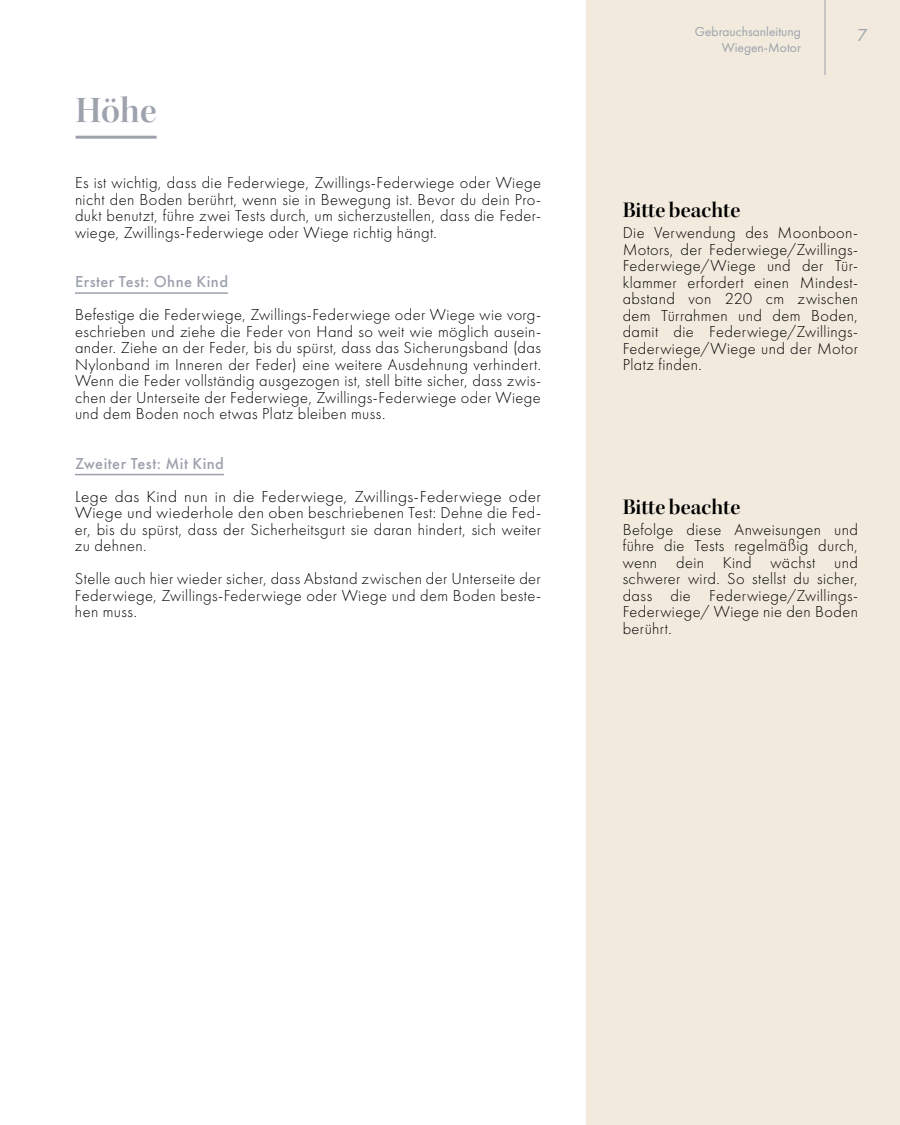
<style>
.page{position:relative;width:900px;height:1125px;background:#fff}
.page>*{position:absolute;margin:0;border:0;box-sizing:border-box;transform-origin:0 0}
.t1{font:37.5px "Kepler Std Semibold Disp";color:#9da2ad}
.t2{font:22.5px "Kepler Std Semibold Disp";letter-spacing:.005em;color:#000}
.t3{font:18px "Futura PT";color:#9da2ad}
.t4{font:300 16.5px/16.5px "Futura PT";letter-spacing:.025em;color:#000;text-align:justify}
.t5{font:300 16.5px/16.5px "Futura PT";letter-spacing:.025em;color:#000;text-align:justify;scale:1.05 1}
.t6{font:500 16.5px "Futura PT";letter-spacing:.025em;color:#9da2ae}
.t7{font:13.5px/16.2px "Futura PT";color:#9da2ad;text-align:right}
</style>
<div class="page">
<div style="left:586px;top:0;width:314px;height:1125px;background:#f1eadd"></div>
<hr style="left:825px;top:0;width:1px;height:75px;background:#9da2ad">
<hr style="left:76px;top:136px;width:81px;height:3px;background:#9da2ad">
<hr style="left:75px;top:292px;width:153px;height:2px;background:#9da2ae">
<hr style="left:75px;top:474px;width:149px;height:1px;background:#9da2ae">
<h1 class="t1" style="left:76px;top:89px;width:83px">Höhe</h1>
<p class="t4" style="left:75px;top:174px;width:468px">Es ist wichtig, dass die Federwiege, Zwillings-Federwiege oder Wiege nicht den Boden berührt, wenn sie in Bewegung ist. Bevor du dein Pro&shy;dukt benutzt, führe zwei Tests durch, um sicherzustellen, dass die Feder&shy;wiege, Zwillings-Federwiege oder Wiege richtig hängt.</p>
<p class="t6" style="left:75px;top:272px;width:155px">Erster Test: Ohne Kind</p>
<p class="t4" style="left:75px;top:306px;width:468px">Befestige die Federwiege, Zwillings-Federwiege oder Wiege wie vorg&shy;eschrieben und ziehe die Feder von Hand so weit wie möglich ausein&shy;ander. Ziehe an der Feder, bis du spürst, dass das Sicherungsband (das Nylonband im Inneren der Feder) eine weitere Ausdehnung verhindert.<br>Wenn die Feder vollständig ausgezogen ist, stell bitte sicher, dass zwis&shy;chen der Unterseite der Federwiege, Zwillings-Federwiege oder Wiege und dem Boden noch etwas Platz bleiben muss.</p>
<p class="t6" style="left:75px;top:453px;width:151px">Zweiter Test: Mit Kind</p>
<p class="t5" style="left:75px;top:488px;width:445px">Lege das Kind nun in die Federwiege, Zwillings-Federwiege oder Wiege und wiederhole den oben beschriebenen Test: Dehne die Fed&shy;er, bis du spürst, dass der Sicherheitsgurt sie daran hindert, sich weiter zu dehnen.</p>
<p class="t4" style="left:75px;top:570px;width:467px">Stelle auch hier wieder sicher, dass Abstand zwischen der Unterseite der Federwiege, Zwillings-Federwiege oder Wiege und dem Boden beste&shy;hen muss.</p>
<p class="t7" style="left:695px;top:23px;width:108px">Gebrauchsanleitung<br>Wiegen-Motor</p>
<p class="t3" style="left:857px;top:25px;width:12px">7</p>
<h2 class="t2" style="left:623px;top:197px;width:119px">Bitte beachte</h2>
<p class="t4" style="left:623px;top:225px;width:237px">Die Verwendung des Moonboon-Motors, der Federwiege/Zwillings-Federwiege/Wiege und der Tür&shy;klammer erfordert einen Mindest&shy;abstand von 220 cm zwischen dem Türrahmen und dem Boden, damit die Federwiege/Zwillings-Federwiege/Wiege und der Motor Platz finden.</p>
<h2 class="t2" style="left:623px;top:494px;width:119px">Bitte beachte</h2>
<p class="t4" style="left:623px;top:521px;width:237px">Befolge diese Anweisungen und führe die Tests regelmäßig durch, wenn dein Kind wächst und schwerer wird. So stellst du sicher, dass die Federwiege/Zwillings-Federwiege/ Wiege nie den Boden berührt.</p>
</div>
